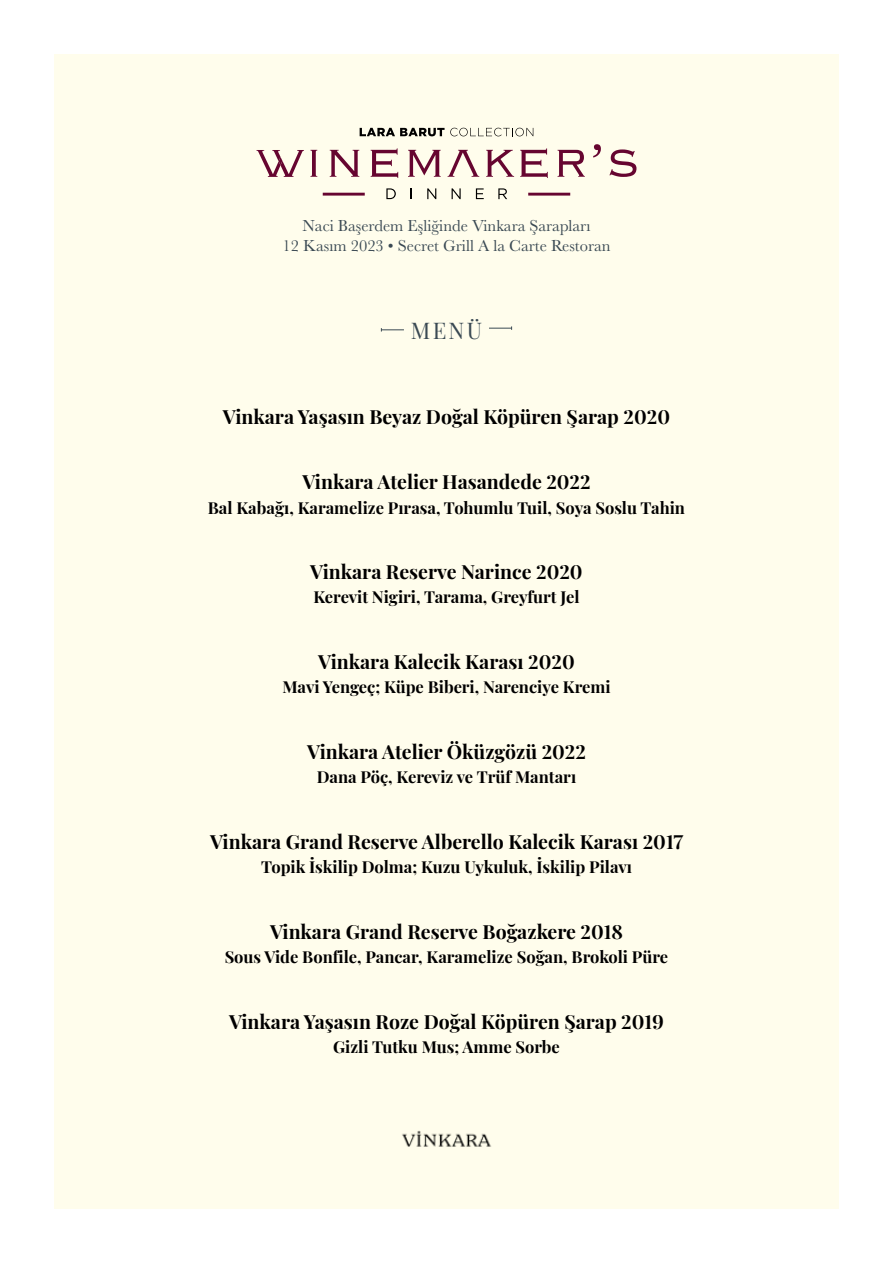
<style>
.page{position:relative;width:893px;height:1263px;background:#fff}
.page>*{position:absolute;margin:0;border:0;box-sizing:border-box;transform-origin:0 0}
.t1{font:22.5px "Playfair Display";color:#3a4953}
.t2{font:700 19.5px "Playfair Display";color:#000}
.t3{font:700 16.5px "Playfair Display";color:#000}
.t4{font:16.5px/19.8px "Baskerville";color:#3a4953;text-align:center}
</style>
<div class="page">
<div style="left:54px;top:54px;width:785px;height:1155px;background:#fffdec"></div>
<svg style="left:360px;top:128px;width:173px;height:8px"></svg>
<hr style="left:323px;top:193px;width:42px;height:3px;background:#660530">
<hr style="left:528px;top:193px;width:42px;height:3px;background:#660530">
<svg style="left:386px;top:188px;width:10px;height:11px"></svg>
<svg style="left:427px;top:188px;width:9px;height:11px"></svg>
<svg style="left:452px;top:188px;width:9px;height:11px"></svg>
<svg style="left:476px;top:188px;width:8px;height:11px"></svg>
<svg style="left:498px;top:188px;width:9px;height:11px"></svg>
<svg style="left:448px;top:150px;width:31px;height:27px"></svg>
<svg style="left:408px;top:150px;width:33px;height:27px"></svg>
<svg style="left:330px;top:150px;width:29px;height:27px"></svg>
<svg style="left:310px;top:150px;width:7px;height:27px"></svg>
<svg style="left:371px;top:148px;width:27px;height:30px"></svg>
<svg style="left:609px;top:149px;width:27px;height:28px"></svg>
<svg style="left:593px;top:144px;width:8px;height:14px"></svg>
<svg style="left:520px;top:148px;width:28px;height:30px"></svg>
<svg style="left:557px;top:150px;width:28px;height:27px"></svg>
<svg style="left:486px;top:150px;width:28px;height:27px"></svg>
<svg style="left:256px;top:150px;width:48px;height:27px"></svg>
<svg style="left:489px;top:326px;width:23px;height:4px"></svg>
<svg style="left:381px;top:328px;width:23px;height:3px"></svg>
<img style="left:402px;top:1130px;width:89px;height:17px">
<p class="t4" style="left:282px;top:216px;width:330px">Naci Başerdem Eşliğinde Vinkara Şarapları<br>12 Kasım 2023 • Secret Grill A la Carte Restoran</p>
<h1 class="t1" style="left:411px;top:313px;width:73px">MENÜ</h1>
<p class="t2" style="left:223px;top:401px;width:449px">Vinkara Yaşasın Beyaz Doğal Köpüren Şarap 2020</p>
<p class="t2" style="left:302px;top:467px;width:290px">Vinkara Atelier Hasandede 2022</p>
<p class="t3" style="left:208px;top:494px;width:479px">Bal Kabağı, Karamelize Pırasa, Tohumlu Tuil, Soya Soslu Tahin</p>
<p class="t2" style="left:310px;top:557px;width:274px">Vinkara Reserve Narince 2020</p>
<p class="t3" style="left:313px;top:584px;width:268px">Kerevit Nigiri, Tarama, Greyfurt Jel</p>
<p class="t2" style="left:318px;top:647px;width:258px">Vinkara Kalecik Karası 2020</p>
<p class="t3" style="left:282px;top:674px;width:330px">Mavi Yengeç; Küpe Biberi, Narenciye Kremi</p>
<p class="t2" style="left:307px;top:737px;width:280px">Vinkara Atelier Öküzgözü 2022</p>
<p class="t3" style="left:317px;top:764px;width:261px">Dana Pöç, Kereviz ve Trüf Mantarı</p>
<p class="t2" style="left:210px;top:827px;width:475px">Vinkara Grand Reserve Alberello Kalecik Karası 2017</p>
<p class="t3" style="left:261px;top:854px;width:372px">Topik İskilip Dolma; Kuzu Uykuluk, İskilip Pilavı</p>
<p class="t2" style="left:270px;top:917px;width:354px">Vinkara Grand Reserve Boğazkere 2018</p>
<p class="t3" style="left:225px;top:944px;width:445px">Sous Vide Bonfile, Pancar, Karamelize Soğan, Brokoli Püre</p>
<p class="t2" style="left:229px;top:1007px;width:436px">Vinkara Yaşasın Roze Doğal Köpüren Şarap 2019</p>
<p class="t3" style="left:333px;top:1034px;width:228px">Gizli Tutku Mus; Amme Sorbe</p>
</div>
